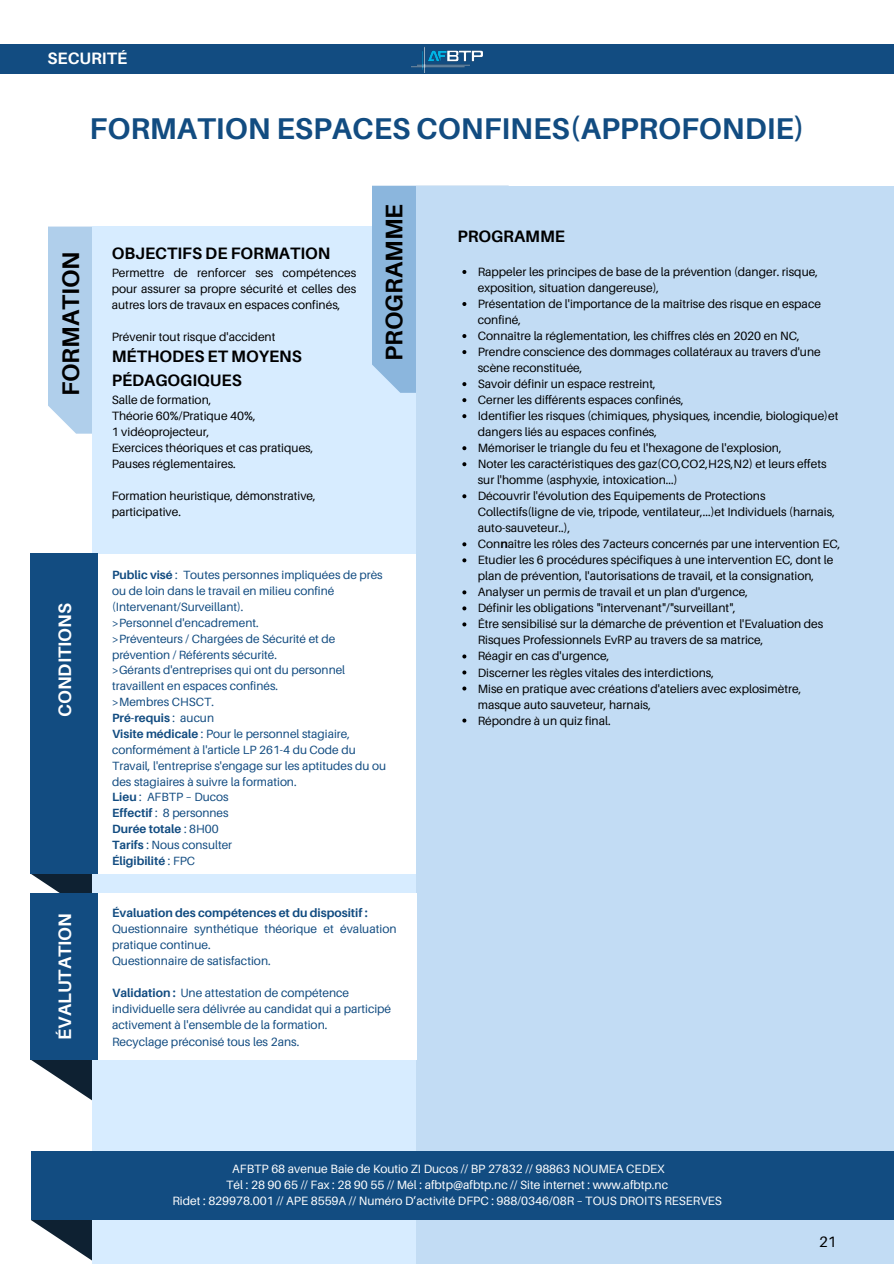
<style>
.page{position:relative;width:894px;height:1264px;background:#fff}
.page>*{position:absolute;margin:0;border:0;box-sizing:border-box;transform-origin:0 0}
.t1{font:700 30px "Aileron";color:#124c81}
.t2{font:700 24px "Aileron";color:#000}
.t3{font:700 18px "Aileron";color:#fff}
.t4{font:700 16.5px/23px "Aileron";color:#000}
.t5{font:700 16.5px "Aileron";color:#fff}
.t6{font:15px "Aileron";color:#000}
.t7{font:12px/16px "Aileron";color:#000}
.t8{font:12px/16px "Aileron";color:#124c81}
.t9{font:12px "Aileron";color:#fff}
.t10{font:700 12px "Aileron";color:#124c81}
.t11{font:11.85px/15.9px "Aileron";color:#124c81}
.t12{font:700 11.85px "Aileron";color:#124c81}
.s1{font-weight:700}
.s2{font-weight:400}
</style>
<div class="page">
<div style="left:0;top:44px;width:893px;height:30px;background:#124c81"></div>
<div style="left:48px;top:226px;width:44px;height:207px;background:#b0cfeb"></div>
<svg style="left:31px;top:873px;width:61px;height:20px"></svg>
<svg style="left:31px;top:1219px;width:61px;height:42px"></svg>
<svg style="left:31px;top:1059px;width:61px;height:42px"></svg>
<div style="left:92px;top:226px;width:338px;height:1037px;background:#d7ecff"></div>
<div style="left:92px;top:553px;width:365px;height:320px;background:#fff"></div>
<div style="left:416px;top:186px;width:477px;height:1077px;background:#c2dcf4"></div>
<svg style="left:372px;top:186px;width:95px;height:216px"></svg>
<svg style="left:462px;top:414px;width:4px;height:4px"></svg>
<svg style="left:462px;top:446px;width:4px;height:4px"></svg>
<svg style="left:462px;top:462px;width:4px;height:4px"></svg>
<svg style="left:462px;top:494px;width:4px;height:4px"></svg>
<svg style="left:462px;top:542px;width:4px;height:4px"></svg>
<svg style="left:462px;top:558px;width:4px;height:4px"></svg>
<svg style="left:462px;top:590px;width:4px;height:4px"></svg>
<svg style="left:462px;top:606px;width:4px;height:4px"></svg>
<svg style="left:462px;top:622px;width:4px;height:4px"></svg>
<svg style="left:462px;top:654px;width:4px;height:4px"></svg>
<svg style="left:462px;top:670px;width:4px;height:4px"></svg>
<svg style="left:462px;top:686px;width:4px;height:4px"></svg>
<svg style="left:462px;top:718px;width:4px;height:4px"></svg>
<div style="left:31px;top:553px;width:67px;height:320px;background:#124c81"></div>
<img style="left:411px;top:46px;width:71px;height:26px">
<div style="left:31px;top:1150px;width:862px;height:69px;background:#124c81"></div>
<div style="left:31px;top:893px;width:385px;height:166px;background:#fff"></div>
<div style="left:31px;top:893px;width:67px;height:166px;background:#124c81"></div>
<p class="t5" style="left:47px;top:47px;width:81px">SECURITÉ</p>
<p class="t1" style="left:89px;top:109px;width:716px">FORMATION ESPACES CONFINES(APPROFONDIE)</p>
<p class="t2" style="left:56px;top:396px;width:146px;rotate:-90deg">FORMATION</p>
<p class="t3" style="left:54px;top:717px;width:115px;rotate:-90deg">CONDITIONS</p>
<p class="t3" style="left:54px;top:1039px;width:128px;rotate:-90deg">ÉVALUTATION</p>
<p class="t4" style="left:112px;top:242px;width:220px">OBJECTIFS DE FORMATION</p>
<p class="t7" style="left:112px;top:265px;width:246px;text-align:justify">Permettre de renforcer ses compétences pour assurer sa propre sécurité et celles des autres lors de travaux en espaces confinés,</p>
<p class="t7" style="left:112px;top:329px;width:165px">Prévenir tout risque d'accident</p>
<p class="t4" style="left:112px;top:345px;width:192px">MÉTHODES ET MOYENS<br>PÉDAGOGIQUES</p>
<p class="t7" style="left:112px;top:391px;width:101px">Salle de formation,</p>
<p class="t7" style="left:112px;top:407px;width:145px">Théorie 60%/Pratique 40%,</p>
<p class="t7" style="left:112px;top:423px;width:99px">1 vidéoprojecteur,</p>
<p class="t7" style="left:112px;top:439px;width:203px">Exercices théoriques et cas pratiques,</p>
<p class="t7" style="left:112px;top:455px;width:126px">Pauses réglementaires.</p>
<p class="t7" style="left:112px;top:487px;width:205px">Formation heuristique, démonstrative, participative.</p>
<p class="t2" style="left:379px;top:360px;width:158px;rotate:-90deg">PROGRAMME</p>
<p class="t11" style="left:112px;top:567px;width:272px"><span class="s1">Public visé</span> : Toutes personnes impliquées de près ou de loin dans le travail en milieu confiné (Intervenant/Surveillant).</p>
<p class="t11" style="left:112px;top:614px;width:148px">&gt;Personnel d'encadrement.</p>
<p class="t11" style="left:112px;top:630px;width:225px">&gt;Préventeurs / Chargées de Sécurité et de prévention / Référents sécurité.</p>
<p class="t11" style="left:112px;top:662px;width:234px">&gt;Gérants d'entreprises qui ont du personnel travaillent en espaces confinés.</p>
<p class="t11" style="left:112px;top:693px;width:103px">&gt;Membres CHSCT.</p>
<p class="t12" style="left:112px;top:710px;width:103px">Pré-requis <span class="s2">: aucun</span></p>
<p class="t11" style="left:112px;top:725px;width:275px"><span class="s1">Visite médicale</span> : Pour le personnel stagiaire, conformément à l'article LP 261-4 du Code du Travail, l'entreprise s'engage sur les aptitudes du ou des stagiaires à suivre la formation.</p>
<p class="t11" style="left:112px;top:789px;width:118px"><span class="s1">Lieu</span> : AFBTP – Ducos</p>
<p class="t11" style="left:112px;top:805px;width:118px"><span class="s1">Effectif</span> : 8 personnes</p>
<p class="t12" style="left:112px;top:821px;width:108px">Durée totale <span class="s2">: 8H00</span></p>
<p class="t11" style="left:112px;top:836px;width:121px"><span class="s1">Tarifs</span> : Nous consulter</p>
<p class="t12" style="left:112px;top:853px;width:85px">Éligibilité <span class="s2">: FPC</span></p>
<p class="t10" style="left:112px;top:905px;width:257px">Évaluation des compétences et du dispositif :</p>
<p class="t8" style="left:112px;top:920px;width:286px">Questionnaire synthétique théorique et évaluation pratique continue.</p>
<p class="t8" style="left:112px;top:952px;width:160px">Questionnaire de satisfaction.</p>
<p class="t8" style="left:112px;top:984px;width:280px"><span class="s1">Validation :</span> Une attestation de compétence individuelle sera délivrée au candidat qui a participé activement à l'ensemble de la formation.</p>
<p class="t8" style="left:112px;top:1033px;width:189px">Recyclage préconisé tous les 2ans.</p>
<p class="t4" style="left:457px;top:224px;width:109px">PROGRAMME</p>
<p class="t7" style="left:477px;top:263px;width:341px">Rappeler les principes de base de la prévention (danger. risque, exposition, situation dangereuse),</p>
<p class="t7" style="left:477px;top:295px;width:344px">Présentation de l'importance de la maîtrise des risque en espace confiné,</p>
<p class="t7" style="left:477px;top:327px;width:323px">Connaître la réglementation, les chiffres clés en 2020 en NC,</p>
<p class="t7" style="left:477px;top:343px;width:344px">Prendre conscience des dommages collatéraux au travers d'une scène reconstituée,</p>
<p class="t7" style="left:477px;top:375px;width:179px">Savoir définir un espace restreint,</p>
<p class="t7" style="left:477px;top:391px;width:207px">Cerner les différents espaces confinés,</p>
<p class="t7" style="left:477px;top:407px;width:362px">Identifier les risques (chimiques, physiques, incendie, biologique)et dangers liés au espaces confinés,</p>
<p class="t7" style="left:477px;top:440px;width:305px">Mémoriser le triangle du feu et l'hexagone de l'explosion,</p>
<p class="t7" style="left:477px;top:456px;width:350px">Noter les caractéristiques des gaz(CO,CO2,H2S,N2) et leurs effets sur l'homme (asphyxie, intoxication...)</p>
<p class="t7" style="left:477px;top:488px;width:358px">Découvrir l'évolution des Equipements de Protections<br>Collectifs(ligne de vie, tripode, ventilateur,...)et Individuels (harnais, auto-sauveteur..),</p>
<p class="t7" style="left:477px;top:536px;width:364px">Con<span class="s1">n</span>aître les rôles des 7acteurs concernés par une intervention EC,</p>
<p class="t7" style="left:477px;top:552px;width:357px">Etudier les 6 procédures spécifiques à une intervention EC, dont le plan de prévention, l'autorisations de travail, et la consignation,</p>
<p class="t7" style="left:477px;top:584px;width:272px">Analyser un permis de travail et un plan d'urgence,</p>
<p class="t7" style="left:477px;top:600px;width:259px">Définir les obligations "intervenant"/"surveillant",</p>
<p class="t7" style="left:477px;top:616px;width:347px">Être sensibilisé sur la démarche de prévention et l'Evaluation des<br>Risques Professionnels EvRP au travers de sa matrice,</p>
<p class="t7" style="left:477px;top:648px;width:133px">Réagir en cas d'urgence,</p>
<p class="t7" style="left:477px;top:664px;width:238px">Discerner les règles vitales des interdictions,</p>
<p class="t7" style="left:477px;top:680px;width:325px">Mise en pratique avec créations d'ateliers avec explosimètre, masque auto sauveteur, harnais,</p>
<p class="t7" style="left:477px;top:712px;width:134px">Répondre à un quiz final.</p>
<p class="t9" style="left:232px;top:1161px;width:434px">AFBTP 68 avenue Baie de Koutio ZI Ducos // BP 27832 // 98863 NOUMEA CEDEX</p>
<p class="t9" style="left:226px;top:1177px;width:443px">Tél : 28 90 65 // Fax : 28 90 55 // Mél : afbtp@afbtp.nc // Site internet : www.afbtp.nc</p>
<p class="t9" style="left:172px;top:1193px;width:550px">Ridet : 829978.001 // APE 8559A // Numéro D’activité DFPC : 988/0346/08R – TOUS DROITS RESERVES</p>
<p class="t6" style="left:819px;top:1232px;width:19px">21</p>
</div>
